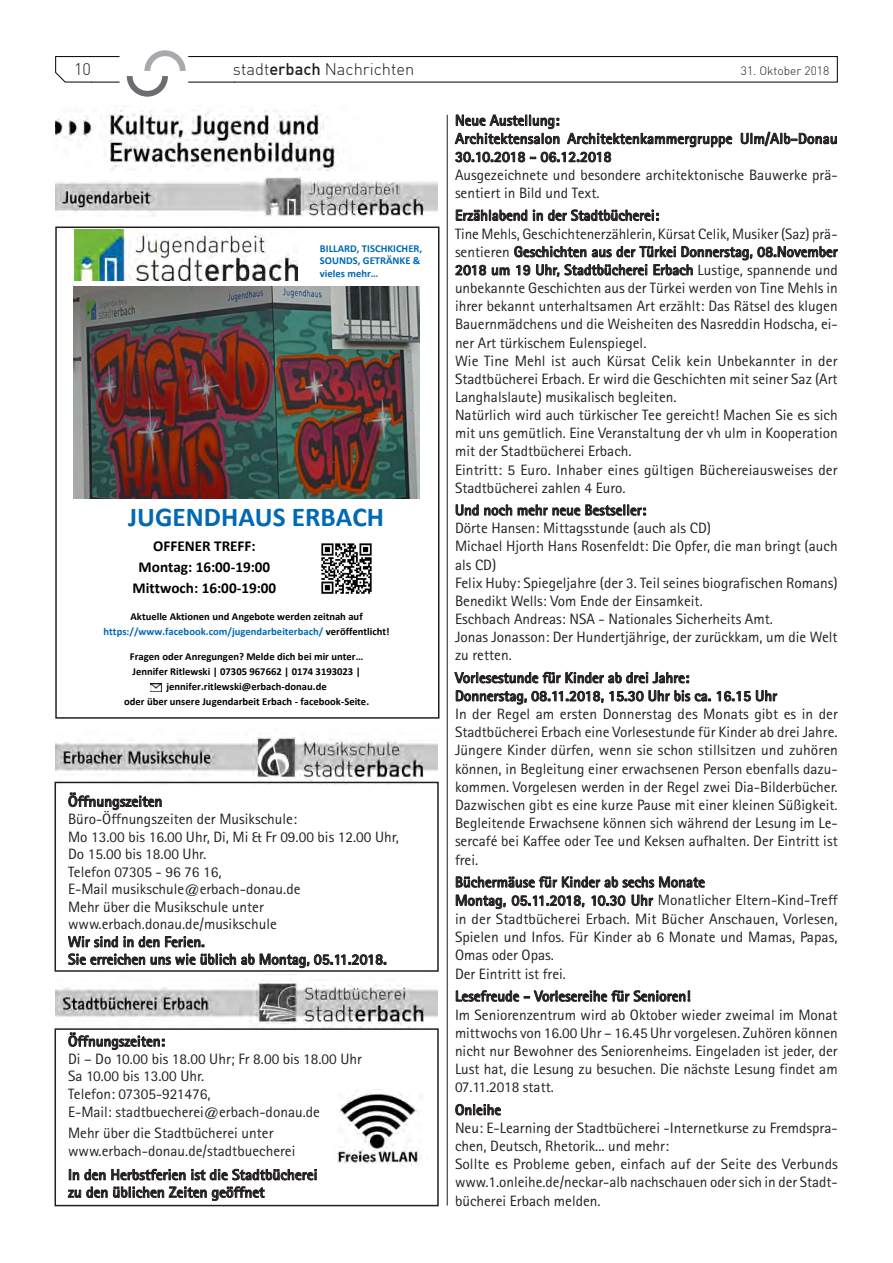
<style>
.page{position:relative;width:893px;height:1263px;background:#fff}
.page>*{position:absolute;margin:0;border:0;box-sizing:border-box;transform-origin:0 0}
.t1{font:700 27.3px "Calibri";color:#0069b4}
.t2{font:16.5px "DIN Light";color:#231f20}
.t3{font:700 15.15px/21.3px "Calibri";color:#000;text-align:center}
.t4{font:15px/18.1px "Rotis Sans Serif Std";color:#231f20}
.t5{font:700 15px/18.1px "Rotis Sans Serif Std";color:#231f20}
.t6{font:12px "DIN Light";color:#231f20}
.t7{font:700 10.65px/14.9px "Calibri";color:#000;text-align:center}
.t8{font:700 10.65px/12.9px "Calibri";color:#0069b4}
.s1{font-family:"DIN Medium Alternate Medium Alternate"}
.s2{color:#0069b4}
.s3{font-weight:700}
</style>
<div class="page">
<svg style="left:55px;top:50px;width:783px;height:47px"></svg>
<img style="left:55px;top:110px;width:283px;height:61px">
<img style="left:55px;top:177px;width:383px;height:40px">
<img style="left:321px;top:543px;width:51px;height:51px">
<img style="left:74px;top:230px;width:224px;height:51px">
<svg style="left:150px;top:683px;width:12px;height:8px"></svg>
<img style="left:74px;top:286px;width:345px;height:212px">
<div style="left:55px;top:227px;width:384px;height:492px;border:2px solid #231f20"></div>
<img style="left:55px;top:737px;width:383px;height:45px">
<svg style="left:68px;top:793px;width:94px;height:17px"></svg>
<svg style="left:68px;top:936px;width:50px;height:12px"></svg>
<svg style="left:124px;top:936px;width:35px;height:11px"></svg>
<svg style="left:165px;top:936px;width:39px;height:11px"></svg>
<svg style="left:68px;top:954px;width:77px;height:11px"></svg>
<svg style="left:151px;top:954px;width:235px;height:14px"></svg>
<img style="left:55px;top:974px;width:383px;height:54px">
<svg style="left:68px;top:1032px;width:97px;height:18px"></svg>
<svg style="left:69px;top:1169px;width:248px;height:11px"></svg>
<svg style="left:68px;top:1186px;width:197px;height:15px"></svg>
<svg style="left:741px;top:132px;width:96px;height:14px"></svg>
<svg style="left:455px;top:114px;width:277px;height:48px"></svg>
<svg style="left:456px;top:210px;width:71px;height:11px"></svg>
<svg style="left:533px;top:210px;width:126px;height:11px"></svg>
<svg style="left:455px;top:265px;width:31px;height:10px"></svg>
<svg style="left:492px;top:246px;width:346px;height:31px"></svg>
<svg style="left:456px;top:504px;width:56px;height:12px"></svg>
<svg style="left:518px;top:504px;width:128px;height:12px"></svg>
<svg style="left:454px;top:672px;width:235px;height:11px"></svg>
<svg style="left:456px;top:690px;width:255px;height:14px"></svg>
<svg style="left:717px;top:690px;width:60px;height:11px"></svg>
<svg style="left:456px;top:876px;width:249px;height:12px"></svg>
<svg style="left:456px;top:895px;width:50px;height:14px"></svg>
<svg style="left:512px;top:895px;width:72px;height:12px"></svg>
<svg style="left:592px;top:895px;width:33px;height:11px"></svg>
<svg style="left:632px;top:895px;width:21px;height:11px"></svg>
<svg style="left:456px;top:990px;width:234px;height:12px"></svg>
<svg style="left:455px;top:1104px;width:46px;height:11px"></svg>
<hr style="left:447px;top:115px;width:1px;height:1090px;background:#231f20">
<img style="left:337px;top:1089px;width:84px;height:76px">
<div style="left:55px;top:1028px;width:384px;height:178px;border:2px solid #231f20"></div>
<div style="left:55px;top:782px;width:384px;height:190px;border:2px solid #231f20"></div>
<p class="t2" style="left:74px;top:59px;width:18px">10</p>
<p class="t2" style="left:233px;top:59px;width:183px">stadt<span class="s1">erbach</span> Nachrichten</p>
<p class="t6" style="left:741px;top:64px;width:90px">31. Oktober 2018</p>
<p class="t8" style="left:320px;top:242px;width:104px">BILLARD, TISCHKICHER,<br>SOUNDS, GETRÄNKE &amp; vieles mehr…</p>
<h1 class="t1" style="left:128px;top:500px;width:257px">JUGENDHAUS ERBACH</h1>
<p class="t3" style="left:133px;top:535px;width:145px">OFFENER TREFF:<br>Montag: 16:00-19:00<br>Mittwoch: 16:00-19:00</p>
<p class="t7" style="left:104px;top:609px;width:288px">Aktuelle Aktionen und Angebote werden zeitnah auf <span class="s2">https://www.facebook.com/jugendarbeiterbach/</span> veröffentlicht!</p>
<p class="t7" style="left:124px;top:649px;width:247px">Fragen oder Anregungen? Melde dich bei mir unter… Jennifer Ritlewski | 07305 967662 | 0174 3193023 | jennifer.ritlewski@erbach-donau.de<br>oder über unsere Jugendarbeit Erbach - facebook-Seite.</p>
<p class="t5" style="left:68px;top:792px;width:96px">Öffnungszeiten</p>
<p class="t4" style="left:68px;top:810px;width:332px;line-height:17.5px">Büro-Öffnungszeiten der Musikschule:<br>Mo 13.00 bis 16.00 Uhr, Di, Mi &amp; Fr 09.00 bis 12.00 Uhr, Do 15.00 bis 18.00 Uhr.<br>Telefon 07305 - 96 76 16,<br>E-Mail musikschule@erbach-donau.de<br>Mehr über die Musikschule unter www.erbach.donau.de/musikschule</p>
<p class="t5" style="left:68px;top:933px;width:320px;line-height:17.5px">Wir sind in den Ferien.<br>Sie erreichen uns wie üblich ab Montag, 05.11.2018.</p>
<p class="t5" style="left:68px;top:1032px;width:98px">Öffnungszeiten:</p>
<p class="t4" style="left:68px;top:1050px;width:295px;line-height:17.5px">Di – Do 10.00 bis 18.00 Uhr; Fr 8.00 bis 18.00 Uhr Sa 10.00 bis 13.00 Uhr.<br>Telefon: 07305-921476,<br>E-Mail: stadtbuecherei@erbach-donau.de</p>
<p class="t4" style="left:68px;top:1124px;width:229px;line-height:17.5px">Mehr über die Stadtbücherei unter www.erbach-donau.de/stadtbuecherei</p>
<p class="t5" style="left:68px;top:1166px;width:251px;line-height:17.5px">In den Herbstferien ist die Stadtbücherei zu den üblichen Zeiten geöffnet</p>
<p class="t5" style="left:455px;top:111px;width:384px">Neue Austellung:<br>Architektensalon Architektenkammergruppe Ulm/Alb-Donau<br>30.10.2018 - 06.12.2018</p>
<p class="t4" style="left:455px;top:166px;width:384px">Ausgezeichnete und besondere architektonische Bauwerke prä&shy;sentiert in Bild und Text.</p>
<p class="t5" style="left:455px;top:206px;width:206px">Erzählabend in der Stadtbücherei:</p>
<p class="t4" style="left:455px;top:224px;width:384px">Tine Mehls, Geschichtenerzählerin, Kürsat Celik, Musiker (Saz) prä&shy;sentieren <span class="s3">Geschichten aus der Türkei Donnerstag, 08.November 2018 um 19 Uhr, Stadtbücherei Erbach</span> Lustige, spannende und unbekannte Geschichten aus der Türkei werden von Tine Mehls in ihrer bekannt unterhaltsamen Art erzählt: Das Rätsel des klugen Bauernmädchens und die Weisheiten des Nasreddin Hodscha, ei&shy;ner Art türkischem Eulenspiegel.<br>Wie Tine Mehl ist auch Kürsat Celik kein Unbekannter in der Stadtbücherei Erbach. Er wird die Geschichten mit seiner Saz (Art Langhalslaute) musikalisch begleiten.<br>Natürlich wird auch türkischer Tee gereicht! Machen Sie es sich mit uns gemütlich. Eine Veranstaltung der vh ulm in Kooperation mit der Stadtbücherei Erbach.<br>Eintritt: 5 Euro. Inhaber eines gültigen Büchereiausweises der Stadtbücherei zahlen 4 Euro.</p>
<p class="t5" style="left:455px;top:501px;width:193px">Und noch mehr neue Bestseller:</p>
<p class="t4" style="left:455px;top:519px;width:384px">Dörte Hansen: Mittagsstunde (auch als CD)<br>Michael Hjorth Hans Rosenfeldt: Die Opfer, die man bringt (auch als CD)<br>Felix Huby: Spiegeljahre (der 3. Teil seines biografischen Romans)<br>Benedikt Wells: Vom Ende der Einsamkeit.<br>Eschbach Andreas: NSA - Nationales Sicherheits Amt.<br>Jonas Jonasson: Der Hundertjährige, der zurückkam, um die Welt zu retten.</p>
<p class="t5" style="left:455px;top:668px;width:324px">Vorlesestunde für Kinder ab drei Jahre:<br>Donnerstag, 08.11.2018, 15.30 Uhr bis ca. 16.15 Uhr</p>
<p class="t4" style="left:455px;top:705px;width:384px;text-align:justify">In der Regel am ersten Donnerstag des Monats gibt es in der Stadtbücherei Erbach eine Vorlesestunde für Kinder ab drei Jahre.<br>Jüngere Kinder dürfen, wenn sie schon stillsitzen und zuhören können, in Begleitung einer erwachsenen Person ebenfalls dazu&shy;kommen. Vorgelesen werden in der Regel zwei Dia-Bilderbücher.<br>Dazwischen gibt es eine kurze Pause mit einer kleinen Süßigkeit.<br>Begleitende Erwachsene können sich während der Lesung im Le&shy;sercafé bei Kaffee oder Tee und Keksen aufhalten. Der Eintritt ist frei.</p>
<p class="t4" style="left:455px;top:873px;width:384px"><span class="s3">Büchermäuse für Kinder ab sechs Monate<br>Montag, 05.11.2018, 10.30 Uhr</span> Monatlicher Eltern-Kind-Treff in der Stadtbücherei Erbach. Mit Bücher Anschauen, Vorlesen, Spielen und Infos. Für Kinder ab 6 Monate und Mamas, Papas, Omas oder Opas.<br>Der Eintritt ist frei.</p>
<p class="t5" style="left:455px;top:987px;width:237px">Lesefreude - Vorlesereihe für Senioren!</p>
<p class="t4" style="left:455px;top:1005px;width:384px;text-align:justify">Im Seniorenzentrum wird ab Oktober wieder zweimal im Monat mittwochs von 16.00 Uhr – 16.45 Uhr vorgelesen. Zuhören können nicht nur Bewohner des Seniorenheims. Eingeladen ist jeder, der Lust hat, die Lesung zu besuchen. Die nächste Lesung findet am 07.11.2018 statt.</p>
<p class="t5" style="left:455px;top:1100px;width:48px">Onleihe</p>
<p class="t4" style="left:455px;top:1119px;width:384px">Neu: E-Learning der Stadtbücherei -Internetkurse zu Fremdspra&shy;chen, Deutsch, Rhetorik... und mehr:<br>Sollte es Probleme geben, einfach auf der Seite des Verbunds www.1.onleihe.de/neckar-alb nachschauen oder sich in der Stadt&shy;bücherei Erbach melden.</p>
</div>
